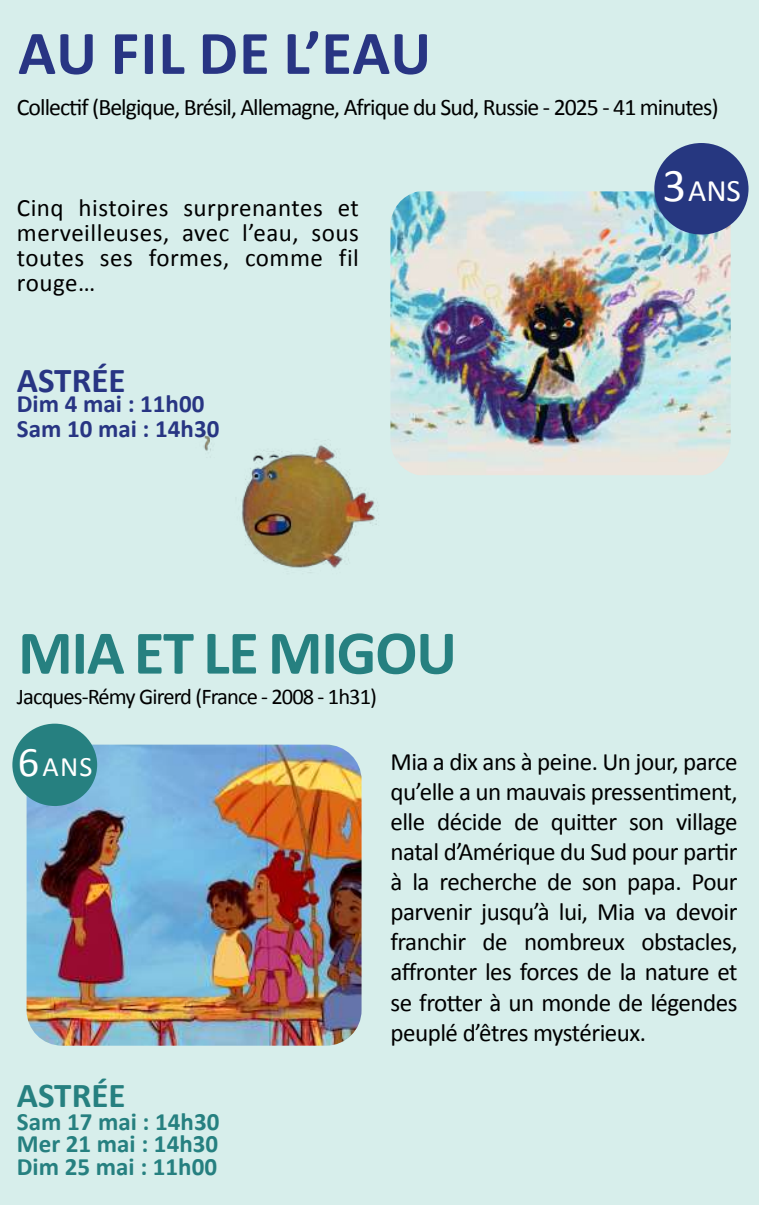
<style>
.page{position:relative;width:759px;height:1205px;background:#fff}
.page>*{position:absolute;margin:0;border:0;box-sizing:border-box;transform-origin:0 0}
.t1{font:700 62.5px "Calibri";letter-spacing:-.02em;color:#268080}
.t2{font:700 62.5px "Calibri";letter-spacing:.015em;color:#283583}
.t3{font:700 35px "Calibri";color:#283583}
.t4{font:700 35px "Calibri";color:#268080}
.t5{font:31.25px "Calibri";color:#fff}
.t6{font:28.25px "Calibri";color:#fff}
.t7{font:25px/30px "Calibri";letter-spacing:-.01em;color:#000;text-align:justify}
.t8{font:700 25px/22.5px "Calibri";color:#268080;text-align:justify}
.t9{font:700 25px/25px "Calibri";color:#283583}
.t10{font:23.75px "Calibri";letter-spacing:-.04em;color:#000}
.t11{font:22.5px "Calibri";letter-spacing:-.04em;color:#000}
.s1{font-size:47px}
.s2{font-size:42.25px}
</style>
<div class="page">
<div style="left:0;top:0;width:758px;height:1205px;background:#d7eeeb"></div>
<img style="left:27px;top:744px;width:334px;height:301px">
<div style="left:12px;top:723px;width:85px;height:83px;background:#268080;border-radius:50%"></div>
<img style="left:390px;top:191px;width:340px;height:284px">
<div style="left:654px;top:143px;width:94px;height:91px;background:#263780;border-radius:50%"></div>
<img style="left:203px;top:433px;width:175px;height:140px">
<h1 class="t2" style="left:18px;top:9px;width:414px">AU FIL DE L’EAU</h1>
<p class="t10" style="left:17px;top:90px;width:703px">Collectif (Belgique, Brésil, Allemagne, Afrique du Sud, Russie - 2025 - 41 minutes)</p>
<p class="t7" style="left:17px;top:195px;width:343px;line-height:25px">Cinq histoires surprenantes et merveilleuses, avec l’eau, sous toutes ses formes, comme fil rouge…</p>
<h2 class="t3" style="left:17px;top:356px;width:110px">ASTRÉE</h2>
<p class="t9" style="left:17px;top:390px;width:204px">Dim 4 mai : 11h00<br>Sam 10 mai : 14h30</p>
<h1 class="t1" style="left:18px;top:609px;width:440px">MIA ET LE MIGOU</h1>
<p class="t11" style="left:17px;top:681px;width:361px">Jacques-Rémy Girerd (France - 2008 - 1h31)</p>
<p class="t5" style="left:662px;top:169px;width:80px"><span class="s1">3</span> ANS</p>
<p class="t6" style="left:18px;top:747px;width:76px"><span class="s2">6</span>ANS</p>
<h2 class="t4" style="left:17px;top:1071px;width:110px">ASTRÉE</h2>
<p class="t8" style="left:17px;top:1109px;width:204px">Sam 17 mai : 14h30<br>Mer 21 mai : 14h30<br>Dim 25 mai : 11h00</p>
<p class="t7" style="left:390px;top:746px;width:348px">Mia a dix ans à peine. Un jour, parce qu’elle a un mauvais pressentiment, elle décide de quitter son village natal d’Amérique du Sud pour partir à la recherche de son papa. Pour parvenir jusqu’à lui, Mia va devoir franchir de nombreux obstacles, affronter les forces de la nature et se frotter à un monde de légendes peuplé d’êtres mystérieux.</p>
</div>
